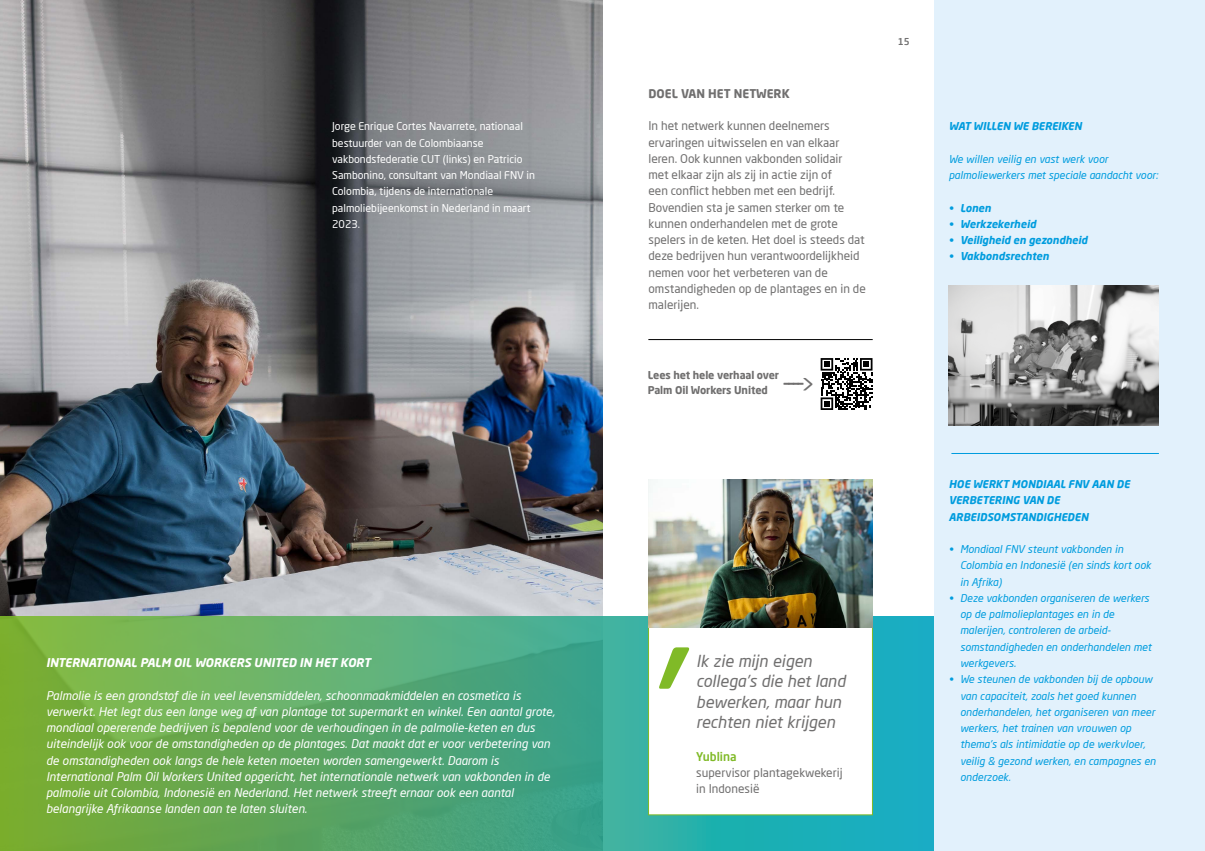
<style>
.page{position:relative;width:1205px;height:851px;background:#fff}
.page>*{position:absolute;margin:0;border:0;box-sizing:border-box;transform-origin:0 0}
.t1{font:25px "Neo Sans Pro";color:#706f6f}
.t2{font:italic 16.25px/20.2px "Neo Sans Pro";color:#706f6f}
.t3{font:italic 11.88px/16.2px "Neo Sans Pro";color:#fff}
.t4{font:11.88px/16.2px "Neo Sans Pro";color:#706f6f}
.t5{font:italic 700 11.88px "Neo Sans Pro";color:#fff}
.t6{font:700 11.88px "Neo Sans Pro";color:#706f6f}
.t7{font:500 11.88px "Neo Sans Pro";color:#80ba27}
.t8{font:italic 10.62px/16.2px "Neo Sans Pro";color:#009cde}
.t9{font:10.62px/16.2px "Neo Sans Pro";color:#fff}
.t10{font:italic 700 10.62px/16.2px "Neo Sans Pro";color:#009cde}
.t11{font:700 10.62px/14.5px "Neo Sans Pro";letter-spacing:-.01em;color:#706f6f}
.t12{font:500 9.38px "Neo Sans Pro";color:#706f6f}
</style>
<div class="page">
<img style="left:0;top:0;width:602px;height:617px">
<svg style="left:0;top:617px;width:934px;height:233px;background:#54ab72"></svg>
<div style="left:648px;top:505px;width:224px;height:309px;background:#fff;border:1px solid #80ba27"></div>
<img style="left:648px;top:479px;width:225px;height:148px">
<svg style="left:659px;top:647px;width:30px;height:41px"></svg>
<hr style="left:648px;top:339px;width:225px;height:1px;background:#000">
<svg style="left:820px;top:358px;width:52px;height:52px"></svg>
<div style="left:934px;top:0;width:271px;height:850px;background:#e2f1fc"></div>
<img style="left:949px;top:285px;width:210px;height:140px">
<hr style="left:951px;top:453px;width:208px;height:1px;background:#009cde">
<p class="t9" style="left:332px;top:118px;width:204px">Jorge Enrique Cortes Navarrete, nationaal bestuurder van de Colombiaanse vakbondsfederatie CUT (links) en Patricio Sambonino, consultant van Mondiaal FNV in Colombia, tijdens de internationale palmoliebijeenkomst in Nederland in maart 2023.</p>
<p class="t5" style="left:46px;top:655px;width:326px">INTERNATIONAL PALM OIL WORKERS UNITED IN HET KORT</p>
<p class="t3" style="left:46px;top:686px;width:510px">Palmolie is een grondstof die in veel levensmiddelen, schoonmaakmiddelen en cosmetica is verwerkt. Het legt dus een lange weg af van plantage tot supermarkt en winkel. Een aantal grote, mondiaal opererende bedrijven is bepalend voor de verhoudingen in de palmolie-keten en dus uiteindelijk ook voor de omstandigheden op de plantages. Dat maakt dat er voor verbetering van de omstandigheden ook langs de hele keten moeten worden samengewerkt. Daarom is International Palm Oil Workers United opgericht, het internationale netwerk van vakbonden in de palmolie uit Colombia, Indonesië en Nederland. Het netwerk streeft ernaar ook een aantal belangrijke Afrikaanse landen aan te laten sluiten.</p>
<p class="t6" style="left:648px;top:86px;width:143px">DOEL VAN HET NETWERK</p>
<p class="t4" style="left:648px;top:118px;width:219px">In het netwerk kunnen deelnemers ervaringen uitwisselen en van elkaar leren. Ook kunnen vakbonden solidair<br>met elkaar zijn als zij in actie zijn of<br>een conflict hebben met een bedrijf.<br>Bovendien sta je samen sterker om te kunnen onderhandelen met de grote spelers in de keten. Het doel is steeds dat deze bedrijven hun verantwoordelijkheid nemen voor het verbeteren van de omstandigheden op de plantages en in de malerijen.</p>
<p class="t11" style="left:648px;top:368px;width:133px">Lees het hele verhaal over<br>Palm Oil Workers United</p>
<h1 class="t1" style="left:782px;top:367px;width:34px">----&gt;</h1>
<p class="t12" style="left:898px;top:36px;width:13px">15</p>
<h2 class="t2" style="left:696px;top:650px;width:151px">Ik zie mijn eigen collega’s die het land bewerken, maar hun rechten niet krijgen</h2>
<p class="t7" style="left:696px;top:748px;width:42px">Yublina</p>
<p class="t4" style="left:696px;top:764px;width:148px">supervisor plantagekwekerij in Indonesië</p>
<p class="t10" style="left:949px;top:118px;width:134px">WAT WILLEN WE BEREIKEN</p>
<p class="t8" style="left:949px;top:151px;width:211px">We willen veilig en vast werk voor palmoliewerkers met speciale aandacht voor:</p>
<p class="t10" style="left:949px;top:199px;width:44px">• Lonen</p>
<p class="t10" style="left:949px;top:215px;width:89px">• Werkzekerheid</p>
<p class="t10" style="left:949px;top:232px;width:140px">• Veiligheid en gezondheid</p>
<p class="t10" style="left:949px;top:248px;width:102px">• Vakbondsrechten</p>
<p class="t10" style="left:949px;top:475px;width:182px">HOE WERKT MONDIAAL FNV AAN DE<br>VERBETERING VAN DE<br>ARBEIDSOMSTANDIGHEDEN</p>
<p class="t8" style="left:960px;top:541px;width:192px;text-indent:-11px">• Mondiaal FNV steunt vakbonden in<br>Colombia en Indonesië (en sinds kort ook in Afrika)</p>
<p class="t8" style="left:960px;top:589px;width:193px;text-indent:-11px">• Deze vakbonden organiseren de werkers op de palmolieplantages en in de malerijen, controleren de arbeid&shy;somstandigheden en onderhandelen met werkgevers.</p>
<p class="t8" style="left:960px;top:671px;width:197px;text-indent:-11px">• We steunen de vakbonden bij de opbouw van capaciteit, zoals het goed kunnen onderhandelen, het organiseren van meer werkers, het trainen van vrouwen op thema’s als intimidatie op de werkvloer, veilig &amp; gezond werken, en campagnes en onderzoek.</p>
</div>
